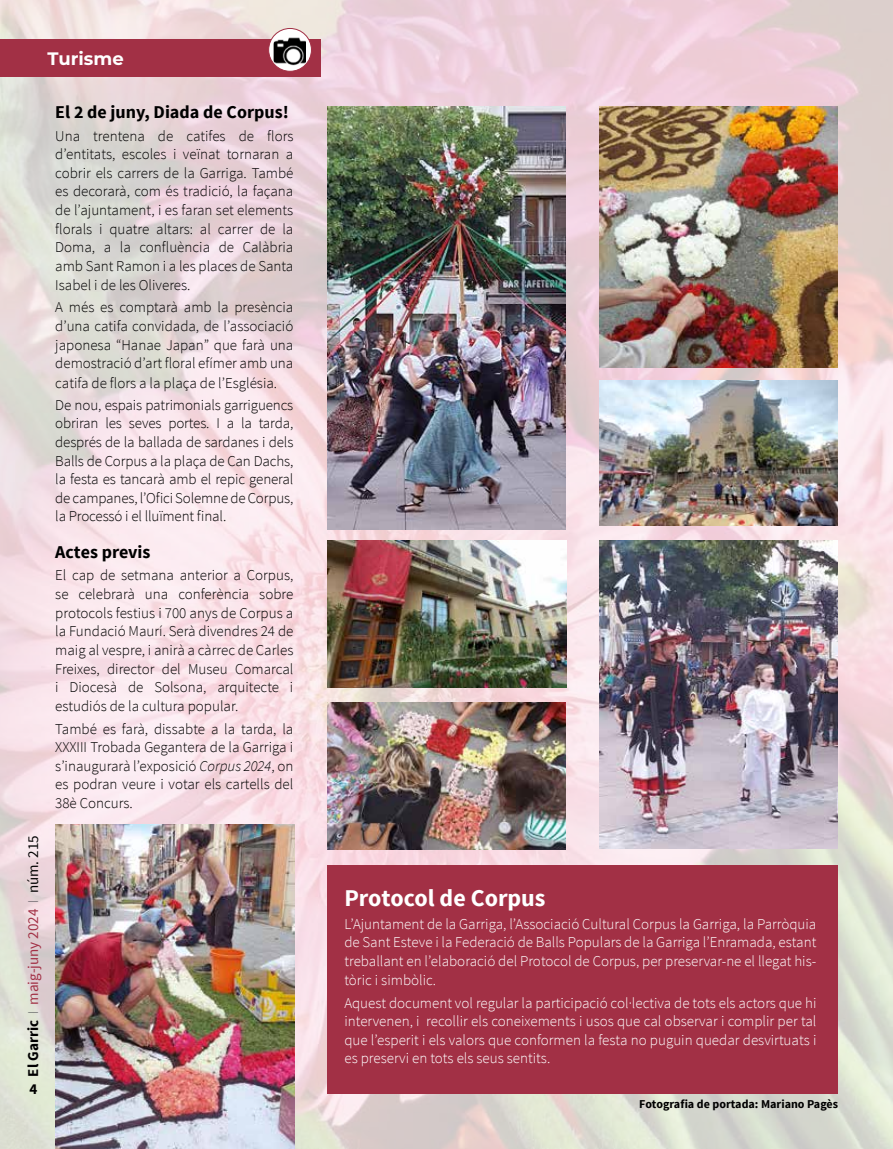
<style>
.page{position:relative;width:893px;height:1149px;background:#fff}
.page>*{position:absolute;margin:0;border:0;box-sizing:border-box;transform-origin:0 0}
.t1{font:700 24px "Source Sans Pro";color:#fff}
.t2{font:700 18px "Source Sans Pro";color:#000}
.t3{font:700 18px "Montserrat";color:#fff}
.t4{font:300 15px/18.6px "Source Sans Pro";color:#000;text-align:justify}
.t5{font:300 15px/18.6px "Source Sans Pro";color:#fff;text-align:justify}
.t6{font:15px "Source Sans Pro";color:#a23045}
.t7{font:700 15px "Source Sans Pro";color:#000}
.t8{font:700 12px "Source Sans Pro";color:#000}
.s1{font-style:italic}
.s2{font-weight:700;color:#000}
.s3{font-weight:200;color:#3b3c43}
.s4{color:#000}
</style>
<div class="page">
<img style="left:0;top:0;width:892px;height:1148px">
<div style="left:327px;top:865px;width:511px;height:228px;background:#a23045"></div>
<div style="left:0;top:39px;width:320px;height:38px;background:#a23045"></div>
<svg style="left:269px;top:28px;width:42px;height:43px"></svg>
<img style="left:274px;top:34px;width:32px;height:33px">
<div style="left:268px;top:28px;width:44px;height:44px;border:1px solid #a23045;border-radius:50%"></div>
<img style="left:327px;top:540px;width:239px;height:147px">
<img style="left:55px;top:824px;width:240px;height:324px">
<img style="left:327px;top:702px;width:239px;height:147px">
<img style="left:600px;top:380px;width:238px;height:145px">
<img style="left:327px;top:106px;width:239px;height:423px">
<img style="left:600px;top:106px;width:238px;height:261px">
<img style="left:600px;top:540px;width:238px;height:308px">
<p class="t3" style="left:47px;top:46px;width:78px">Turisme</p>
<p class="t2" style="left:55px;top:100px;width:235px">El 2 de juny, Diada de Corpus!</p>
<p class="t4" style="left:55px;top:126px;width:240px">Una trentena de catifes de flors d’entitats, escoles i veïnat tornaran a cobrir els carrers de la Garriga. També es decorarà, com és tradició, la façana de l’ajuntament, i es faran set elements florals i quatre altars: al carrer de la Doma, a la confluència de Calàbria amb Sant Ramon i a les places de Santa Isabel i de les Oliveres.</p>
<p class="t4" style="left:55px;top:298px;width:240px">A més es comptarà amb la presència d’una catifa convidada, de l’associació japonesa “Hanae Japan” que farà una demostració d’art floral efímer amb una</p>
<p class="t4" style="left:55px;top:373px;width:240px;line-height:21.3px">catifa de flors a la plaça de l’Església.<br>De nou, espais patrimonials garriguencs</p>
<p class="t4" style="left:55px;top:414px;width:240px">obriran les seves portes. I a la tarda, després de la ballada de sardanes i dels Balls de Corpus a la plaça de Can Dachs, la festa es tancarà amb el repic general de campanes, l’Ofici Solemne de Corpus, la Processó i el lluïment final.</p>
<p class="t2" style="left:55px;top:540px;width:97px">Actes previs</p>
<p class="t4" style="left:55px;top:566px;width:240px">El cap de setmana anterior a Corpus, se celebrarà una conferència sobre protocols festius i 700 anys de Corpus a la Fundació Maurí. Serà divendres 24 de maig al vespre, i anirà a càrrec de Carles Freixes, director del Museu Comarcal i Diocesà de Solsona, arquitecte i estudiós de la cultura popular.</p>
<p class="t4" style="left:55px;top:719px;width:240px">També es farà, dissabte a la tarda, la XXXIII Trobada Gegantera de la Garriga i s’inaugurarà l’exposició <span class="s1">Corpus 2024</span>, on es podran veure i votar els cartells del 38è Concurs.</p>
<p class="t6" style="left:24px;top:1076px;width:242px;rotate:-90deg"><span class="s2">El Garric</span> <span class="s3">I</span> maig-juny 2024 <span class="s3">I</span> <span class="s4">núm. 215</span></p>
<p class="t7" style="left:30px;top:1078px;width:9px">4</p>
<h1 class="t1" style="left:344px;top:882px;width:203px">Protocol de Corpus</h1>
<p class="t5" style="left:344px;top:914px;width:473px">L’Ajuntament de la Garriga, l’Associació Cultural Corpus la Garriga, la Parròquia de Sant Esteve i la Federació de Balls Populars de la Garriga l’Enramada, estant treballant en l’elaboració del Protocol de Corpus, per preservar-ne el llegat his&shy;tòric i simbòlic.</p>
<p class="t5" style="left:344px;top:993px;width:473px">Aquest document vol regular la participació col·lectiva de tots els actors que hi intervenen, i recollir els coneixements i usos que cal observar i complir per tal que l’esperit i els valors que conformen la festa no puguin quedar desvirtuats i es preservi en tots els seus sentits.</p>
<p class="t8" style="left:639px;top:1095px;width:200px">Fotografia de portada: Mariano Pagès</p>
</div>
